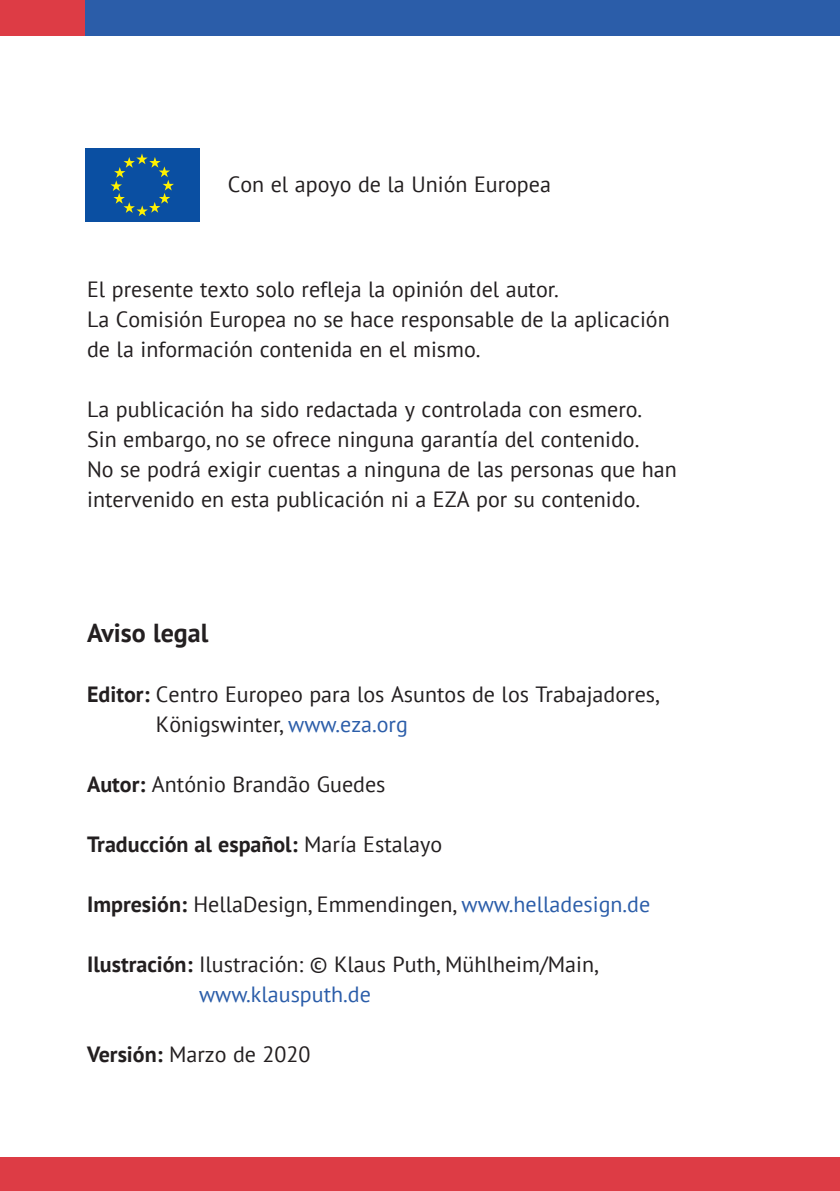
<style>
.page{position:relative;width:840px;height:1191px;background:#fff}
.page>*{position:absolute;margin:0;border:0;box-sizing:border-box;transform-origin:0 0}
.t1{font:700 26px "PT Sans";color:#231f20}
.t2{font:22px/30px "PT Sans";color:#231f20}
.t3{font:700 22px "PT Sans";color:#231f20}
.s1{font-weight:700}
.s2{color:#2b5da9}
.s3{font-weight:400}
</style>
<div class="page">
<div style="left:0;top:1158px;width:839px;height:33px;background:#dd3c45"></div>
<div style="left:76px;top:0;width:763px;height:36px;background:#2b5da9"></div>
<div style="left:0;top:0;width:84px;height:36px;background:#dd3c45"></div>
<div style="left:85px;top:148px;width:114px;height:74px;background:#0a4fa2"></div>
<svg style="left:110px;top:153px;width:64px;height:63px"></svg>
<p class="t2" style="left:228px;top:170px;width:324px">Con el apoyo de la Unión Europea</p>
<p class="t2" style="left:87px;top:275px;width:473px">El presente texto solo refleja la opinión del autor.</p>
<p class="t2" style="left:87px;top:305px;width:584px">La Comisión Europea no se hace responsable de la aplicación</p>
<p class="t2" style="left:87px;top:335px;width:395px">de la información contenida en el mismo.</p>
<p class="t2" style="left:87px;top:395px;width:556px">La publicación ha sido redactada y controlada con esmero.</p>
<p class="t2" style="left:87px;top:425px;width:553px">Sin embargo, no se ofrece ninguna garantía del contenido.</p>
<p class="t2" style="left:87px;top:455px;width:590px">No se podrá exigir cuentas a ninguna de las personas que han</p>
<p class="t2" style="left:87px;top:485px;width:554px">intervenido en esta publicación ni a EZA por su contenido.</p>
<p class="t1" style="left:87px;top:618px;width:123px">Aviso legal</p>
<p class="t2" style="left:156px;top:680px;width:504px;text-indent:-69px"><span class="s1">Editor:</span> Centro Europeo para los Asuntos de los Trabajadores,<br>Königswinter, <span class="s2">www.eza.org</span></p>
<p class="t2" style="left:87px;top:770px;width:300px"><span class="s1">Autor:</span> António Brandão Guedes</p>
<p class="t3" style="left:87px;top:832px;width:356px">Traducción al español: <span class="s3">María Estalayo</span></p>
<p class="t2" style="left:87px;top:890px;width:564px"><span class="s1">Impresión:</span> HellaDesign, Emmendingen, <span class="s2">www.helladesign.de</span></p>
<p class="t2" style="left:199px;top:950px;width:400px;text-indent:-112px"><span class="s1">Ilustración:</span> Ilustración: © Klaus Puth, Mühlheim/Main, <span class="s2">www.klausputh.de</span></p>
<p class="t2" style="left:87px;top:1040px;width:225px"><span class="s1">Versión:</span> Marzo de 2020</p>
</div>
